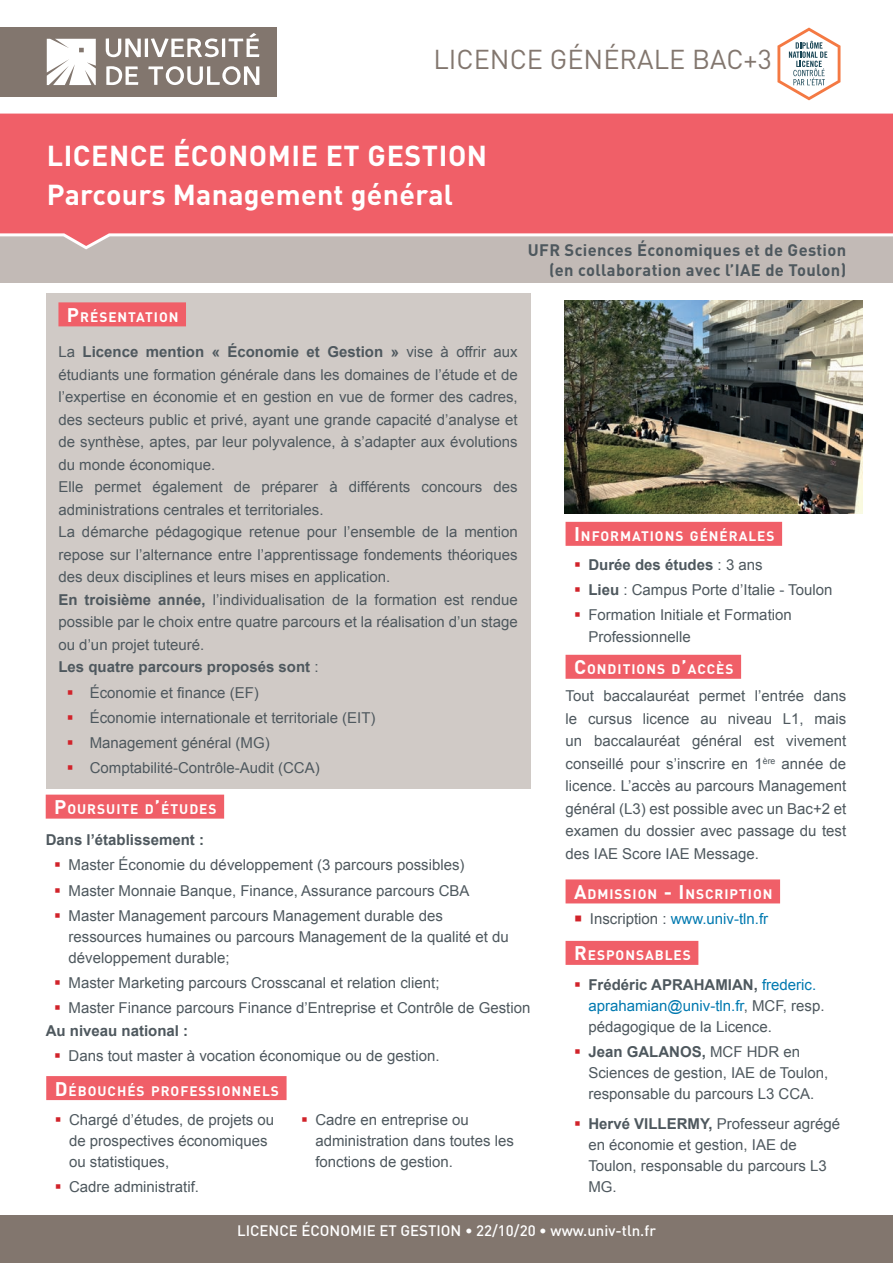
<style>
.page{position:relative;width:893px;height:1263px;background:#fff}
.page>*{position:absolute;margin:0;border:0;box-sizing:border-box;transform-origin:0 0}
.specialité{font:700 28.5px "DIN";letter-spacing:.01em;color:#fff}
.diplome{font:700 28.5px "DIN";letter-spacing:.02em;color:#fff}
.NIVEAU{font:27px "DIN";color:#82766e}
.ufr{font:700 16.5px "DIN";letter-spacing:.02em;color:#4e585e}
.texte{font:15px/22.5px "Arial";color:#4e585e}
.texte-2{font:700 15px "Arial";color:#4e585e}
.pied_de_page{font:500 15px "DIN";color:#fff}
.t1{font:15px "Arial";color:#0079b0}
.titre_orange{font:700 13.65px "DIN";letter-spacing:.07em;color:#fff}
.s1{font-size:19.5px}
.s2{font-weight:700}
.s3{font-weight:400}
.s4{color:#4e585e}
.s5{color:#0079b0}
</style>
<div class="page">
<div style="left:0;top:223px;width:893px;height:60px;background:#c2bab6"></div>
<svg style="left:0;top:113px;width:893px;height:137px;background:#eb6c73"></svg>
<div style="left:0;top:1215px;width:893px;height:48px;background:#82766e"></div>
<div style="left:0;top:27px;width:277px;height:69px;background:#82766e"></div>
<svg style="left:47px;top:39px;width:49px;height:46px;background:#f3f2f1"></svg>
<svg style="left:106px;top:38px;width:35px;height:19px"></svg>
<hr style="left:145px;top:38px;width:3px;height:19px;background:#fff">
<svg style="left:151px;top:38px;width:68px;height:19px"></svg>
<hr style="left:222px;top:38px;width:3px;height:19px;background:#fff">
<svg style="left:228px;top:33px;width:31px;height:24px"></svg>
<svg style="left:106px;top:66px;width:32px;height:19px"></svg>
<svg style="left:148px;top:66px;width:111px;height:19px"></svg>
<div style="left:566px;top:522px;width:216px;height:24px;background:#f05f68"></div>
<div style="left:566px;top:655px;width:175px;height:24px;background:#f05f68"></div>
<div style="left:566px;top:879px;width:214px;height:24px;background:#f05f68"></div>
<div style="left:566px;top:941px;width:132px;height:24px;background:#f05f68"></div>
<img style="left:564px;top:300px;width:298px;height:213px">
<div style="left:46px;top:293px;width:484px;height:496px;background:#d0cac6"></div>
<div style="left:58px;top:302px;width:128px;height:24px;background:#f05f68"></div>
<div style="left:46px;top:795px;width:178px;height:24px;background:#f05f68"></div>
<div style="left:46px;top:1076px;width:241px;height:24px;background:#f05f68"></div>
<svg style="left:777px;top:27px;width:64px;height:74px"></svg>
<p class="NIVEAU" style="left:433px;top:43px;width:340px">LICENCE GÉNÉRALE BAC+3</p>
<p class="diplome" style="left:47px;top:137px;width:442px">LICENCE ÉCONOMIE ET GESTION</p>
<p class="specialité" style="left:47px;top:176px;width:408px">Parcours Management général</p>
<p class="ufr" style="left:528px;top:240px;width:320px">UFR Sciences Économiques et de Gestion</p>
<p class="ufr" style="left:549px;top:259px;width:299px">(en collaboration avec l’IAE de Toulon)</p>
<p class="titre_orange" style="left:67px;top:308px;width:113px"><span class="s1">P</span>RÉSENTATION</p>
<p class="texte" style="left:58px;top:341px;width:461px;text-align:justify">La <span class="s2">Licence mention « Économie et Gestion »</span> vise à offrir aux étudiants une formation générale dans les domaines de l’étude et de l’expertise en économie et en gestion en vue de former des cadres, des secteurs public et privé, ayant une grande capacité d’analyse et de synthèse, aptes, par leur polyvalence, à s’adapter aux évolutions du monde économique.</p>
<p class="texte" style="left:58px;top:476px;width:461px">Elle permet également de préparer à différents concours des administrations centrales et territoriales.</p>
<p class="texte" style="left:58px;top:521px;width:461px;text-align:justify">La démarche pédagogique retenue pour l’ensemble de la mention repose sur l’alternance entre l’apprentissage fondements théoriques des deux disciplines et leurs mises en application.</p>
<p class="texte" style="left:58px;top:588px;width:461px;text-align:justify"><span class="s2">En troisième année,</span> l’individualisation de la formation est rendue possible par le choix entre quatre parcours et la réalisation d’un stage ou d’un projet tuteuré.</p>
<p class="texte-2" style="left:58px;top:657px;width:262px">Les quatre parcours proposés sont <span class="s3">:</span></p>
<p class="texte" style="left:90px;top:681px;width:171px">Économie et finance (EF)</p>
<p class="texte" style="left:90px;top:706px;width:287px">Économie internationale et territoriale (EIT)</p>
<p class="texte" style="left:90px;top:732px;width:182px">Management général (MG)</p>
<p class="texte" style="left:90px;top:757px;width:232px">Comptabilité-Contrôle-Audit (CCA)</p>
<p class="titre_orange" style="left:54px;top:800px;width:164px"><span class="s1">P</span>OURSUITE D<span class="s1">’</span>ÉTUDES</p>
<p class="texte-2" style="left:46px;top:830px;width:160px">Dans l’établissement :</p>
<p class="texte" style="left:69px;top:854px;width:397px">Master Économie du développement (3 parcours possibles)</p>
<p class="texte" style="left:69px;top:879px;width:403px">Master Monnaie Banque, Finance, Assurance parcours CBA</p>
<p class="texte" style="left:69px;top:905px;width:442px;line-height:21px">Master Management parcours Management durable des ressources humaines ou parcours Management de la qualité et du développement durable;</p>
<p class="texte" style="left:69px;top:972px;width:372px">Master Marketing parcours Crosscanal et relation client;</p>
<p class="texte" style="left:69px;top:997px;width:463px">Master Finance parcours Finance d’Entreprise et Contrôle de Gestion</p>
<p class="texte-2" style="left:46px;top:1021px;width:144px">Au niveau national :</p>
<p class="texte" style="left:69px;top:1045px;width:373px">Dans tout master à vocation économique ou de gestion.</p>
<p class="titre_orange" style="left:55px;top:1082px;width:226px"><span class="s1">D</span>ÉBOUCHÉS PROFESSIONNELS</p>
<p class="texte" style="left:69px;top:1109px;width:207px;line-height:21px">Chargé d’études, de projets ou de prospectives économiques ou statistiques,</p>
<p class="texte" style="left:69px;top:1176px;width:132px">Cadre administratif.</p>
<p class="texte" style="left:315px;top:1109px;width:200px;line-height:21px">Cadre en entreprise ou administration dans toutes les fonctions de gestion.</p>
<p class="titre_orange" style="left:574px;top:527px;width:202px"><span class="s1">I</span> NFORMATIONS GÉNÉRALES</p>
<p class="texte-2" style="left:588px;top:555px;width:176px">Durée des études <span class="s3">: 3 ans</span></p>
<p class="texte" style="left:588px;top:579px;width:245px"><span class="s2">Lieu</span> : Campus Porte d’Italie - Toulon</p>
<p class="texte" style="left:588px;top:603px;width:205px">Formation Initiale et Formation<br>Professionnelle</p>
<p class="titre_orange" style="left:574px;top:660px;width:161px"><span class="s1">C</span>ONDITIONS D<span class="s1">’</span>ACCÈS</p>
<p class="texte" style="left:566px;top:685px;width:282px;text-align:justify">Tout baccalauréat permet l’entrée dans le cursus licence au niveau L1, mais un baccalauréat général est vivement conseillé pour s’inscrire en 1<sup>ère</sup> année de licence. L’accès au parcours Management général (L3) est possible avec un Bac+2 et examen du dossier avec passage du test des IAE Score IAE Message.</p>
<p class="titre_orange" style="left:574px;top:885px;width:200px"><span class="s1">A</span>DMISSION <span class="s1">- I</span> NSCRIPTION</p>
<p class="t1" style="left:590px;top:909px;width:180px"><span class="s4">Inscription :</span> www.univ-tln.fr</p>
<p class="titre_orange" style="left:574px;top:946px;width:118px"><span class="s1">R</span>ESPONSABLES</p>
<p class="texte" style="left:588px;top:974px;width:238px;line-height:21px"><span class="s2">Frédéric APRAHAMIAN,</span> <span class="s5">frederic. aprahamian@univ-tln.fr</span>, MCF, resp. pédagogique de la Licence.</p>
<p class="texte" style="left:588px;top:1041px;width:241px;line-height:21px"><span class="s2">Jean GALANOS,</span> MCF HDR en<br>Sciences de gestion, IAE de Toulon, responsable du parcours L3 CCA.</p>
<p class="texte" style="left:588px;top:1113px;width:253px;line-height:21px"><span class="s2">Hervé VILLERMY,</span> Professeur agrégé en économie et gestion, IAE de<br>Toulon, responsable du parcours L3<br>MG.</p>
<p class="pied_de_page" style="left:237px;top:1221px;width:420px">LICENCE ÉCONOMIE ET GESTION • 22/10/20 • WWW.UNIV-TLN.FR</p>
</div>
